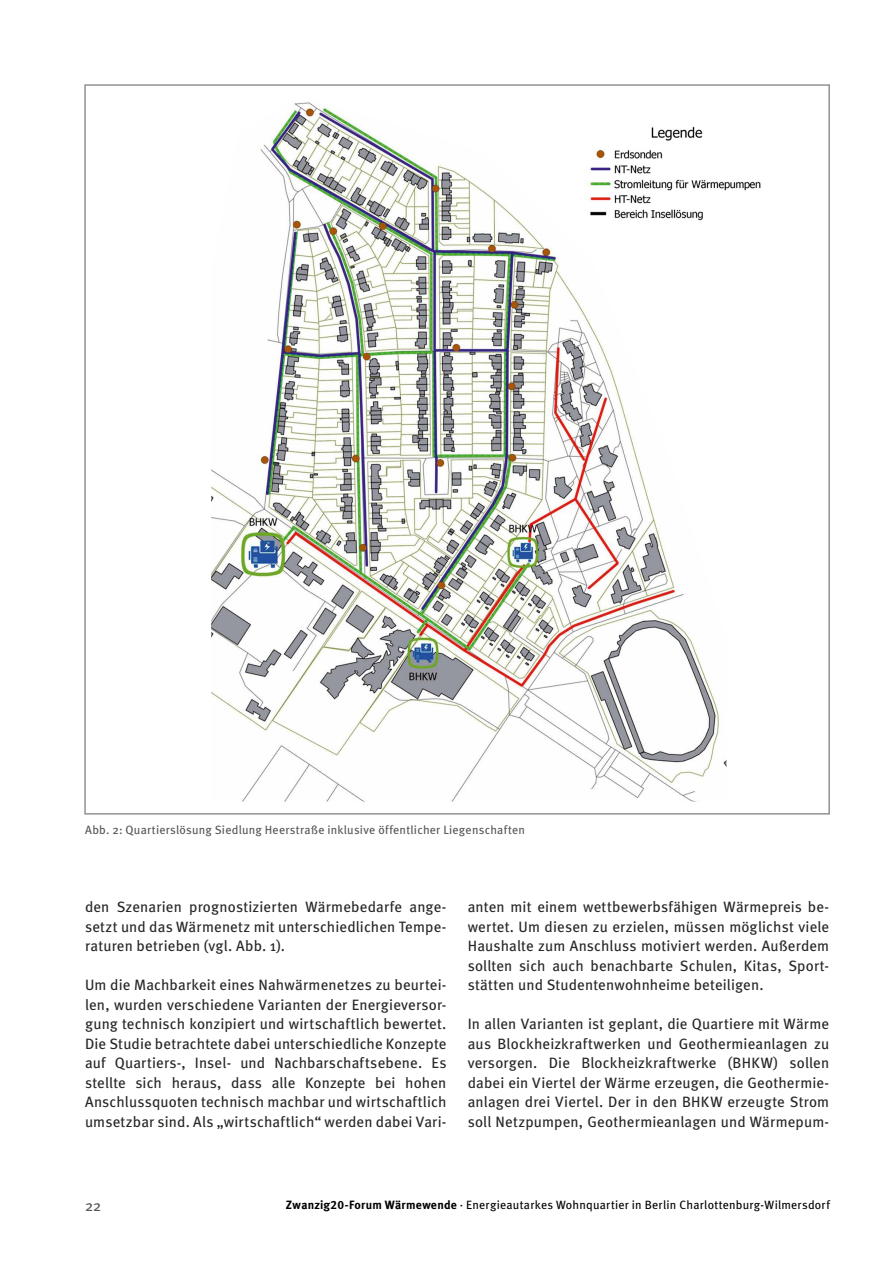
<style>
.page{position:relative;width:893px;height:1263px;background:#fff}
.page>*{position:absolute;margin:0;border:0;box-sizing:border-box;transform-origin:0 0}
.t1{font:15px/19.5px "Meta";letter-spacing:.01em;color:#272726;text-align:justify}
.t2{font:15px "Meta";color:#565655}
.t3{font:12px "Meta";letter-spacing:.02em;color:#000}
.t4{font:12px "Meta";letter-spacing:.025em;color:#565655}
.s1{font-family:"Meta Bold LF"}
</style>
<div class="page">
<img style="left:211px;top:102px;width:515px;height:699px">
<img style="left:582px;top:119px;width:179px;height:111px">
<p class="t4" style="left:85px;top:822px;width:441px">Abb. 2: Quartierslösung Siedlung Heerstraße inklusive öffentlicher Liegenschaften</p>
<p class="t1" style="left:85px;top:897px;width:363px">den Szenarien prognostizierten Wärmebedarfe ange&shy;setzt und das Wärmenetz mit unterschiedlichen Tempe&shy;raturen betrieben (vgl. Abb. 1).</p>
<p class="t1" style="left:85px;top:975px;width:363px">Um die Machbarkeit eines Nahwärmenetzes zu beurtei&shy;len, wurden verschiedene Varianten der Energieversor&shy;gung technisch konzipiert und wirtschaftlich bewertet.<br>Die Studie betrachtete dabei unterschiedliche Konzepte auf Quartiers-, Insel- und Nachbarschaftsebene. Es stellte sich heraus, dass alle Konzepte bei hohen Anschlussquoten technisch machbar und wirtschaftlich umsetzbar sind. Als „wirtschaftlich“ werden dabei Vari-</p>
<p class="t1" style="left:468px;top:897px;width:363px;text-align:left">anten mit einem wettbewerbsfähigen Wärmepreis be-- wertet. Um diesen zu erzielen, müssen möglichst viele Haushalte zum Anschluss motiviert werden. Außerdem sollten sich auch benachbarte Schulen, Kitas, Sport&shy;stätten und Studentenwohnheime beteiligen.</p>
<p class="t1" style="left:468px;top:1014px;width:363px">In allen Varianten ist geplant, die Quartiere mit Wärme aus Blockheizkraftwerken und Geothermieanlagen zu versorgen. Die Blockheizkraftwerke (BHKW) sollen dabei ein Viertel der Wärme erzeugen, die Geothermie&shy;anlagen drei Viertel. Der in den BHKW erzeugte Strom soll Netzpumpen, Geothermieanlagen und Wärmepum-</p>
<p class="t2" style="left:85px;top:1196px;width:18px">22</p>
<p class="t3" style="left:286px;top:1197px;width:545px"><span class="s1">Zwanzig20-Forum Wärmewende</span> · Energieautarkes Wohnquartier in Berlin Charlottenburg-Wilmersdorf</p>
</div>
